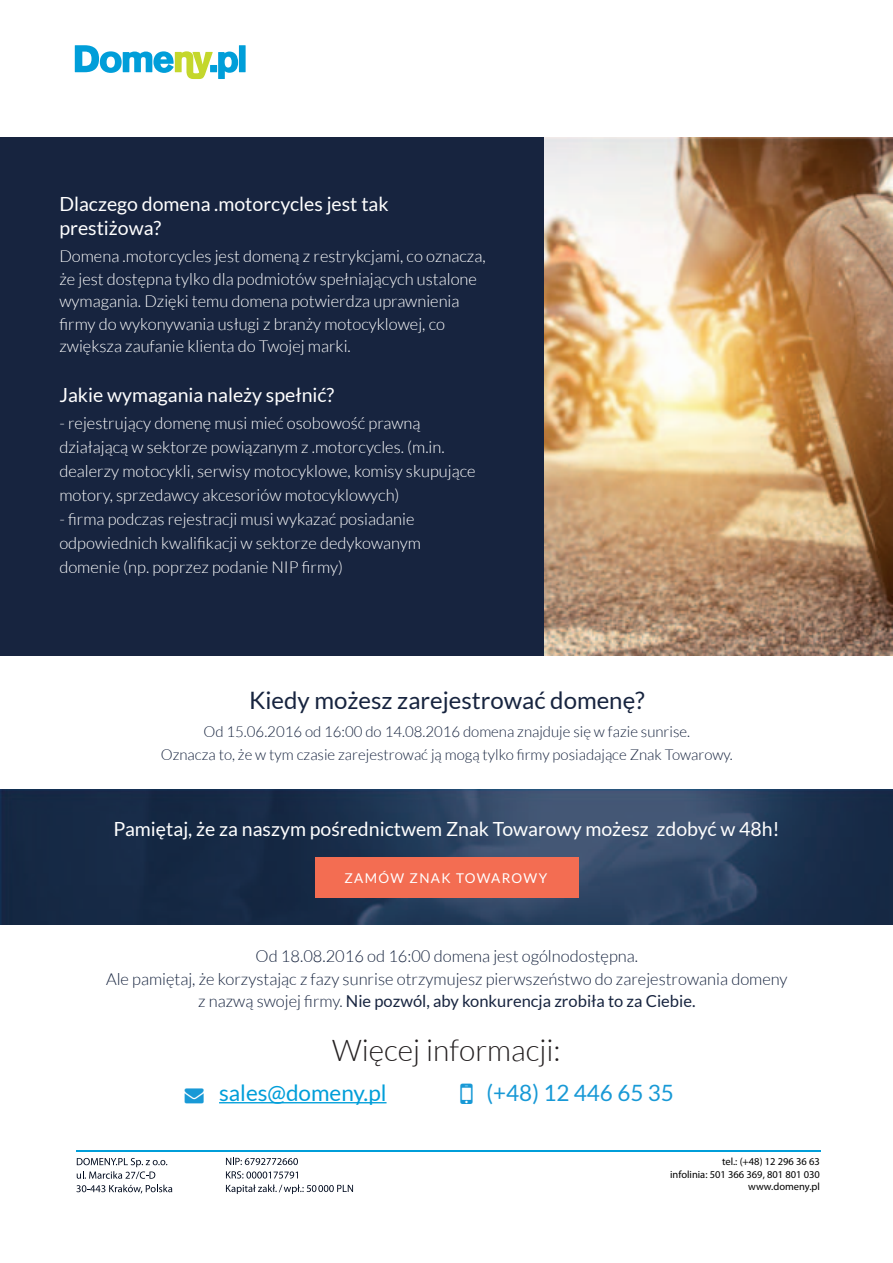
<style>
.page{position:relative;width:893px;height:1263px;background:#fff}
.page>*{position:absolute;margin:0;border:0;box-sizing:border-box;transform-origin:0 0}
.t1{font:300 30px "Lato";color:#231f20}
.t2{font:24px "Lato";color:#17243f}
.t3{font:22.5px "Lato";color:#009ed9}
.t4{font:22.5px "Lato";color:#1899d6}
.t5{font:19.5px/24px "Lato";color:#fff}
.t6{font:300 16.5px/24px "Lato";color:#fff}
.t7{font:300 16.5px/22.5px "Lato";color:#17243f;text-align:center}
.t8{font:300 15px/22.5px "Lato";color:#17243f;text-align:center}
.t9{font:13.5px "Lato";letter-spacing:.1em;color:#fff}
.t10{font:10.5px/12.6px "Myriad Pro";color:#000001;text-align:right}
.s1{font-weight:400}
</style>
<div class="page">
<div style="left:0;top:137px;width:544px;height:518px;background:#17243f"></div>
<svg style="left:77px;top:1158px;width:90px;height:21px"></svg>
<svg style="left:76px;top:1185px;width:96px;height:8px"></svg>
<hr style="left:76px;top:1150px;width:744px;height:1px;background:#009ed9">
<svg style="left:226px;top:1158px;width:72px;height:7px"></svg>
<svg style="left:226px;top:1171px;width:72px;height:7px"></svg>
<svg style="left:226px;top:1184px;width:127px;height:10px"></svg>
<svg style="left:75px;top:45px;width:163px;height:34px"></svg>
<div style="left:239px;top:45px;width:7px;height:27px;background:#009ed9"></div>
<hr style="left:219px;top:1102px;width:168px;height:1px;background:#009ed9">
<img style="left:545px;top:137px;width:348px;height:518px">
<img style="left:0;top:789px;width:893px;height:135px">
<div style="left:315px;top:857px;width:263px;height:41px;background:#f36d52"></div>
<p class="t5" style="left:59px;top:192px;width:331px">Dlaczego domena .motorcycles jest tak prestiżowa?</p>
<p class="t6" style="left:59px;top:245px;width:428px;line-height:22.5px">Domena .motorcycles jest domeną z restrykcjami, co oznacza, że jest dostępna tylko dla podmiotów spełniających ustalone wymagania. Dzięki temu domena potwierdza uprawnienia firmy do wykonywania usługi z branży motocyklowej, co zwiększa zaufanie klienta do Twojej marki.</p>
<p class="t5" style="left:59px;top:383px;width:276px">Jakie wymagania należy spełnić?</p>
<p class="t6" style="left:59px;top:411px;width:418px">- rejestrujący domenę musi mieć osobowość prawną działającą w sektorze powiązanym z .motorcycles. (m.in. dealerzy motocykli, serwisy motocyklowe, komisy skupujące motory, sprzedawcy akcesoriów motocyklowych)</p>
<p class="t6" style="left:59px;top:507px;width:363px">- firma podczas rejestracji musi wykazać posiadanie odpowiednich kwalifikacji w sektorze dedykowanym domenie (np. poprzez podanie NIP firmy)</p>
<h2 class="t2" style="left:249px;top:687px;width:397px">Kiedy możesz zarejestrować domenę?</h2>
<p class="t8" style="left:161px;top:721px;width:574px">Od 15.06.2016 od 16:00 do 14.08.2016 domena znajduje się w fazie sunrise.<br>Oznacza to, że w tym czasie zarejestrować ją mogą tylko firmy posiadające Znak Towarowy.</p>
<p class="t5" style="left:114px;top:817px;width:667px">Pamiętaj, że za naszym pośrednictwem Znak Towarowy możesz zdobyć w 48h!</p>
<p class="t9" style="left:344px;top:870px;width:204px">ZAMÓW ZNAK TOWAROWY</p>
<p class="t7" style="left:106px;top:945px;width:683px">Od 18.08.2016 od 16:00 domena jest ogólnodostępna.<br>Ale pamiętaj, że korzystając z fazy sunrise otrzymujesz pierwszeństwo do zarejestrowania domeny z nazwą swojej firmy. <span class="s1">Nie pozwól, aby konkurencja zrobiła to za Ciebie.</span></p>
<h1 class="t1" style="left:332px;top:1034px;width:230px">Więcej informacji:</h1>
<h3 class="t3" style="left:219px;top:1080px;width:169px">sales@domeny.pl</h3>
<h3 class="t4" style="left:486px;top:1080px;width:189px">(+48) 12 446 65 35</h3>
<p class="t10" style="left:670px;top:1155px;width:151px">tel.: (+48) 12 296 36 63<br>infolinia: 501 366 369, 801 801 030 www.domeny.pl</p>
</div>
